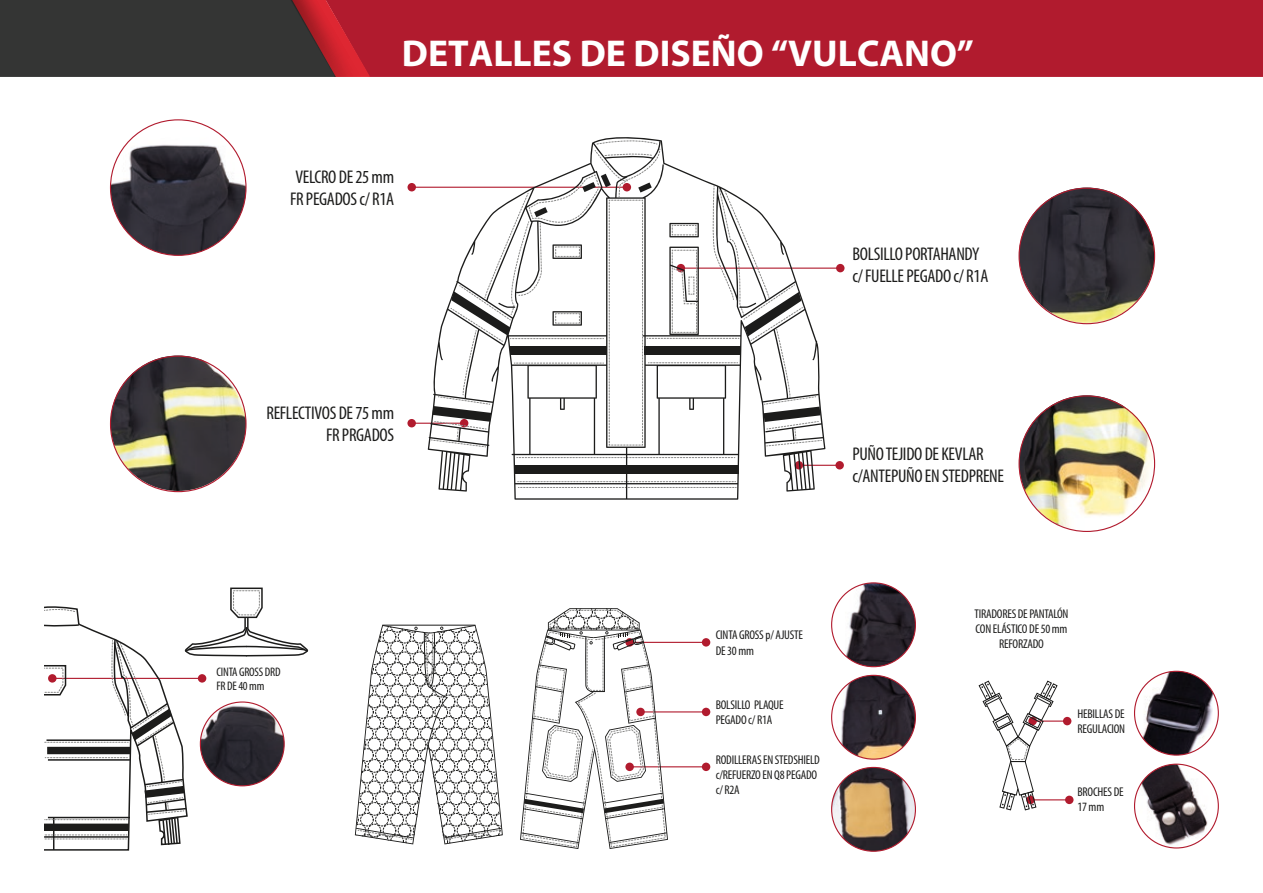
<style>
.page{position:relative;width:1263px;height:893px;background:#fff}
.page>*{position:absolute;margin:0;border:0;box-sizing:border-box;transform-origin:0 0}
.t1{font:700 37.5px "Myriad Pro";color:#fff}
.t2{font:condensed 18.45px/22.2px "Myriad Pro";letter-spacing:-.015em;color:#1c1c1b}
.t3{font:condensed 12.75px/15.3px "Myriad Pro";letter-spacing:-.015em;color:#1c1c1b}
.t4{font:condensed 12.45px/14.9px "Myriad Pro";letter-spacing:-.015em;color:#1c1c1b}
</style>
<div class="page">
<img style="left:1019px;top:395px;width:135px;height:136px;border-radius:68px">
<img style="left:1019px;top:188px;width:135px;height:135px;border-radius:68px">
<img style="left:110px;top:355px;width:136px;height:136px;border-radius:68px">
<hr style="left:629px;top:642px;width:77px;height:1px;background:#b11b2e">
<div style="left:702px;top:638px;width:8px;height:9px;background:#b11b2e;border-radius:50%"></div>
<hr style="left:640px;top:711px;width:66px;height:1px;background:#b11b2e">
<div style="left:702px;top:708px;width:8px;height:8px;background:#b11b2e;border-radius:50%"></div>
<hr style="left:629px;top:766px;width:77px;height:1px;background:#b11b2e">
<div style="left:702px;top:763px;width:8px;height:8px;background:#b11b2e;border-radius:50%"></div>
<hr style="left:681px;top:268px;width:159px;height:1px;background:#b11b2e">
<div style="left:836px;top:264px;width:8px;height:8px;background:#b11b2e;border-radius:50%"></div>
<hr style="left:411px;top:187px;width:216px;height:1px;background:#b11b2e">
<div style="left:407px;top:183px;width:9px;height:8px;background:#b11b2e;border-radius:50%"></div>
<hr style="left:411px;top:423px;width:53px;height:1px;background:#b11b2e">
<div style="left:407px;top:419px;width:9px;height:8px;background:#b11b2e;border-radius:50%"></div>
<hr style="left:799px;top:465px;width:41px;height:1px;background:#b11b2e">
<div style="left:835px;top:461px;width:9px;height:8px;background:#b11b2e;border-radius:50%"></div>
<svg style="left:428px;top:186px;width:397px;height:314px"></svg>
<svg style="left:431px;top:137px;width:391px;height:310px"></svg>
<svg style="left:520px;top:608px;width:148px;height:241px"></svg>
<hr style="left:1032px;top:720px;width:35px;height:2px;background:#b11b2e">
<div style="left:1063px;top:717px;width:8px;height:8px;background:#b11b2e;border-radius:50%"></div>
<hr style="left:1030px;top:799px;width:39px;height:1px;background:#b11b2e">
<div style="left:1065px;top:796px;width:8px;height:8px;background:#b11b2e;border-radius:50%"></div>
<svg style="left:355px;top:625px;width:148px;height:219px"></svg>
<svg style="left:978px;top:680px;width:80px;height:131px"></svg>
<div style="left:384px;top:0;width:879px;height:77px;background:#b11b2e"></div>
<svg style="left:0;top:0;width:384px;height:77px"></svg>
<img style="left:832px;top:583px;width:83px;height:84px;border-radius:42px">
<img style="left:832px;top:767px;width:83px;height:84px;border-radius:42px">
<img style="left:832px;top:675px;width:83px;height:84px;border-radius:42px">
<img style="left:1134px;top:764px;width:84px;height:84px;border-radius:41px">
<img style="left:110px;top:138px;width:135px;height:117px">
<img style="left:1134px;top:671px;width:84px;height:84px;border-radius:42px">
<svg style="left:45px;top:587px;width:264px;height:264px"></svg>
<h1 class="t1" style="left:402px;top:29px;width:574px">DETALLES DE DISEÑO “VULCANO”</h1>
<h2 class="t2" style="left:290px;top:165px;width:106px">VELCRO DE 25 mm<br>FR PEGADOS c/ R1A</h2>
<h2 class="t2" style="left:852px;top:242px;width:137px">BOLSILLO PORTAHANDY c/ FUELLE PEGADO c/ R1A</h2>
<h2 class="t2" style="left:266px;top:401px;width:129px;text-align:right">REFLECTIVOS DE 75 mm<br>FR PRGADOS</h2>
<h2 class="t2" style="left:852px;top:442px;width:153px">PUÑO TEJIDO DE KEVLAR c/ANTEPUÑO EN STEDPRENE</h2>
<p class="t4" style="left:216px;top:664px;width:66px">CINTA GROSS DRD<br>FR DE 40 mm</p>
<p class="t3" style="left:716px;top:627px;width:89px">CINTA GROSS p/ AJUSTE<br>DE 30 mm</p>
<p class="t3" style="left:716px;top:697px;width:69px">BOLSILLO PLAQUE<br>PEGADO c/ R1A</p>
<p class="t3" style="left:716px;top:752px;width:106px">RODILLERAS EN STEDSHIELD c/REFUERZO EN Q8 PEGADO c/ R2A</p>
<p class="t3" style="left:974px;top:606px;width:96px;text-align:center">TIRADORES DE PANTALÓN<br>CON ELÁSTICO DE 50 mm<br>REFORZADO</p>
<p class="t3" style="left:1077px;top:706px;width:49px">HEBILLAS DE<br>REGULACION</p>
<p class="t3" style="left:1077px;top:783px;width:48px">BROCHES DE<br>17 mm</p>
</div>
